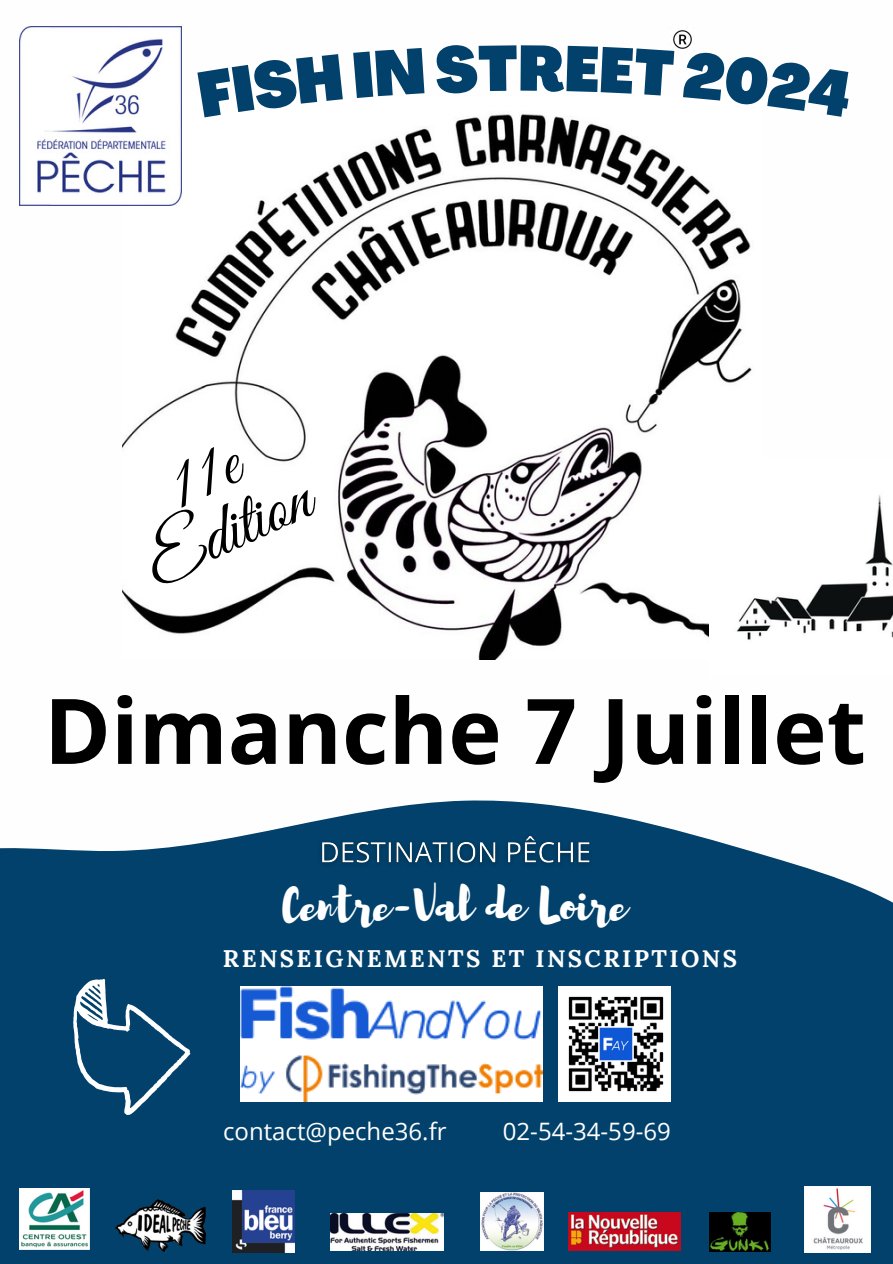
<style>
.page{position:relative;width:893px;height:1264px;background:#fff}
.page>*{position:absolute;margin:0;border:0;box-sizing:border-box;transform-origin:0 0}
.t1{font:700 90.6px "Open Sans";color:#000}
.t2{font:73.2px/60.9px "Great Vibes";color:#000;text-align:center}
.t3{font:900 condensed 63px "Agrandir";color:#02416b}
.t4{font:46.5px "Brusher";letter-spacing:-.01em;color:#fff}
.t5{font:24px "Open Sans";color:#fff}
.t6{font:700 23.85px "Lora";letter-spacing:.1em;color:#fefefe}
</style>
<div class="page">
<svg style="left:0;top:800px;width:892px;height:463px;background:#1b5479"></svg>
<img style="left:122px;top:96px;width:630px;height:563px">
<img style="left:19px;top:26px;width:162px;height:179px">
<img style="left:241px;top:986px;width:301px;height:115px">
<img style="left:558px;top:986px;width:112px;height:115px">
<img style="left:673px;top:30px;width:19px;height:19px">
<img style="left:709px;top:458px;width:183px;height:201px">
<img style="left:19px;top:1188px;width:70px;height:61px">
<img style="left:116px;top:1199px;width:90px;height:53px">
<img style="left:480px;top:1192px;width:63px;height:58px">
<img style="left:804px;top:1186px;width:66px;height:66px">
<img style="left:232px;top:1190px;width:62px;height:62px">
<img style="left:568px;top:1212px;width:112px;height:38px">
<img style="left:330px;top:1213px;width:114px;height:37px">
<img style="left:709px;top:1212px;width:61px;height:38px">
<svg style="left:73px;top:978px;width:117px;height:136px;background:#285e81"></svg>
<img style="left:314px;top:829px;width:283px;height:43px">
<svg style="left:197px;top:96px;width:146px;height:21px"></svg>
<svg style="left:353px;top:96px;width:71px;height:2px"></svg>
<svg style="left:683px;top:96px;width:69px;height:21px"></svg>
<h2 class="t2" style="left:111px;top:489px;width:177px;rotate:-25deg">11e<br>Edition</h2>
<h3 class="t3" style="left:518px;top:43px;width:48px">R</h3>
<h1 class="t1" style="left:44px;top:667px;width:823px">Dimanche 7 Juillet</h1>
<h3 class="t4" style="left:282px;top:874px;width:346px">Centre-Val de Loire</h3>
<p class="t6" style="left:223px;top:943px;width:515px">RENSEIGNEMENTS ET INSCRIPTIONS</p>
<p class="t5" style="left:223px;top:1114px;width:225px">contact@peche36.fr</p>
<p class="t5" style="left:503px;top:1114px;width:169px">02-54-34-59-69</p>
</div>
